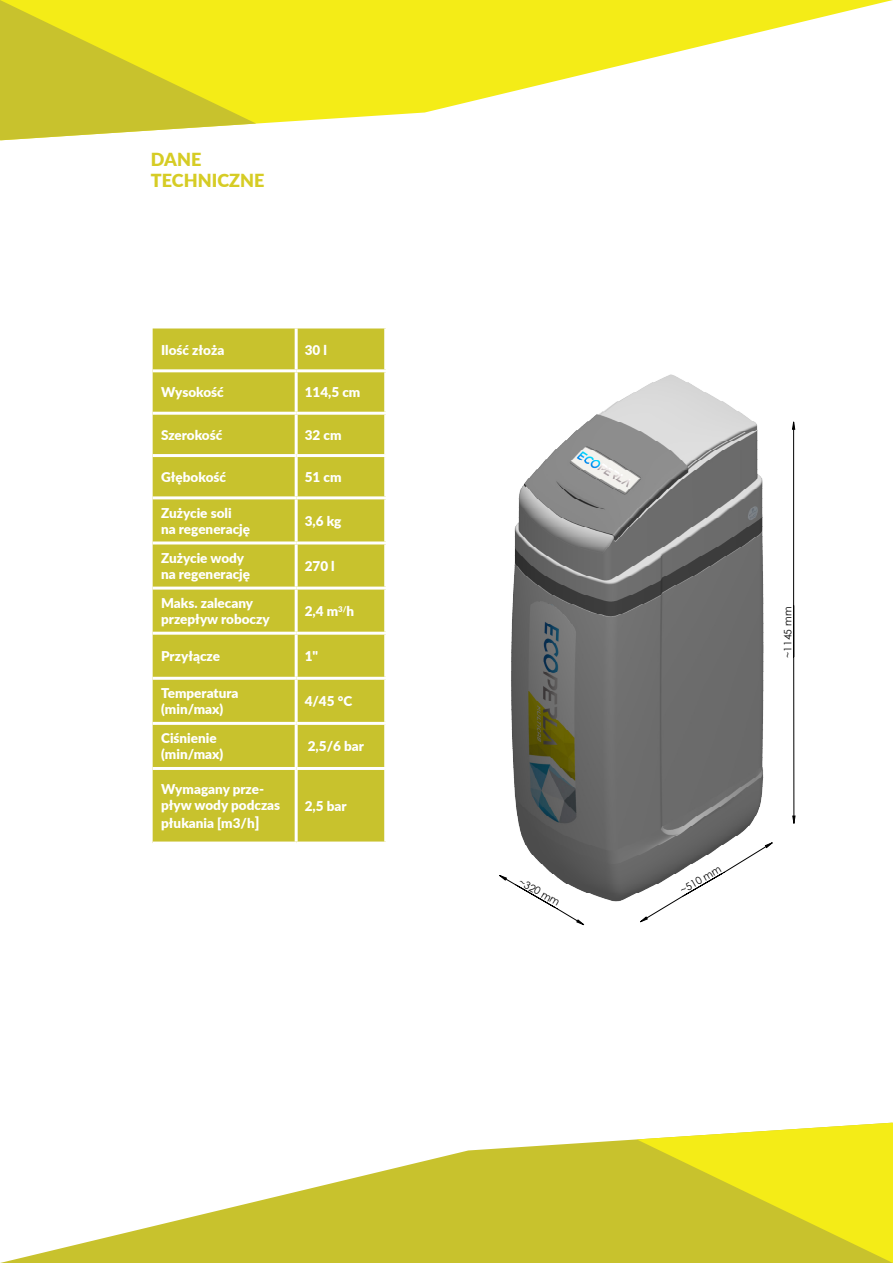
<style>
.page{position:relative;width:893px;height:1263px;background:#fff}
.page>*{position:absolute;margin:0;border:0;box-sizing:border-box;transform-origin:0 0}
.t1{font:900 18px "Lato";color:#d6cc25}
.Styl_akapitowy_1{font:900 13.5px/16.2px "Lato";color:#fff}
.t2{font:10.2px "Century Gothic";color:#000}
.s1{font-size:15px}
</style>
<div class="page">
<img style="left:511px;top:374px;width:253px;height:528px">
<svg style="left:499px;top:874px;width:86px;height:52px"></svg>
<svg style="left:639px;top:842px;width:134px;height:81px"></svg>
<svg style="left:792px;top:421px;width:3px;height:403px"></svg>
<div style="left:153px;top:328px;width:231px;height:513px;background:#c8c22d"></div>
<hr style="left:295px;top:328px;width:3px;height:41px;background:#fff">
<hr style="left:295px;top:372px;width:3px;height:40px;background:#fff">
<hr style="left:295px;top:415px;width:3px;height:39px;background:#fff">
<hr style="left:295px;top:457px;width:3px;height:39px;background:#fff">
<hr style="left:295px;top:499px;width:3px;height:42px;background:#fff">
<hr style="left:295px;top:544px;width:3px;height:43px;background:#fff">
<hr style="left:295px;top:590px;width:3px;height:42px;background:#fff">
<hr style="left:295px;top:635px;width:3px;height:42px;background:#fff">
<hr style="left:295px;top:680px;width:3px;height:42px;background:#fff">
<hr style="left:295px;top:725px;width:3px;height:42px;background:#fff">
<hr style="left:295px;top:770px;width:3px;height:71px;background:#fff">
<hr style="left:153px;top:369px;width:143px;height:3px;background:#fff">
<hr style="left:296px;top:369px;width:91px;height:3px;background:#fff">
<hr style="left:153px;top:412px;width:143px;height:3px;background:#fff">
<hr style="left:296px;top:412px;width:91px;height:3px;background:#fff">
<hr style="left:153px;top:454px;width:143px;height:3px;background:#fff">
<hr style="left:296px;top:454px;width:91px;height:3px;background:#fff">
<hr style="left:153px;top:496px;width:143px;height:3px;background:#fff">
<hr style="left:296px;top:496px;width:91px;height:3px;background:#fff">
<hr style="left:153px;top:541px;width:143px;height:3px;background:#fff">
<hr style="left:296px;top:541px;width:91px;height:3px;background:#fff">
<hr style="left:153px;top:587px;width:143px;height:3px;background:#fff">
<hr style="left:296px;top:587px;width:91px;height:3px;background:#fff">
<hr style="left:153px;top:632px;width:143px;height:3px;background:#fff">
<hr style="left:296px;top:632px;width:91px;height:3px;background:#fff">
<hr style="left:153px;top:677px;width:143px;height:3px;background:#fff">
<hr style="left:153px;top:722px;width:143px;height:3px;background:#fff">
<hr style="left:153px;top:767px;width:143px;height:3px;background:#fff">
<hr style="left:296px;top:677px;width:91px;height:3px;background:#fff">
<hr style="left:296px;top:722px;width:91px;height:3px;background:#fff">
<hr style="left:296px;top:767px;width:91px;height:3px;background:#fff">
<svg style="left:256px;top:0;width:637px;height:124px;fill:#f4ec17"></svg>
<svg style="left:0;top:1139px;width:637px;height:124px;fill:#c8c22d"></svg>
<svg style="left:0;top:0;width:256px;height:140px;background:#ddd72f"></svg>
<svg style="left:637px;top:1123px;width:256px;height:140px;background:#e0da2e"></svg>
<p class="t1" style="left:151px;top:146px;width:52px">DANE</p>
<p class="t1" style="left:151px;top:167px;width:115px">TECHNICZNE</p>
<p class="Styl_akapitowy_1" style="left:161px;top:341px;width:65px">Ilość złoża</p>
<p class="Styl_akapitowy_1" style="left:305px;top:341px;width:24px">30 l</p>
<p class="Styl_akapitowy_1" style="left:161px;top:384px;width:64px">Wysokość</p>
<p class="Styl_akapitowy_1" style="left:305px;top:384px;width:57px">114,5 cm</p>
<p class="Styl_akapitowy_1" style="left:161px;top:426px;width:63px">Szerokość</p>
<p class="Styl_akapitowy_1" style="left:305px;top:426px;width:38px">32 cm</p>
<p class="Styl_akapitowy_1" style="left:161px;top:468px;width:66px">Głębokość</p>
<p class="Styl_akapitowy_1" style="left:305px;top:468px;width:38px">51 cm</p>
<p class="Styl_akapitowy_1" style="left:161px;top:504px;width:72px">Zużycie soli</p>
<p class="Styl_akapitowy_1" style="left:161px;top:520px;width:90px">na regenerację</p>
<p class="Styl_akapitowy_1" style="left:305px;top:512px;width:38px">3,6 kg</p>
<p class="Styl_akapitowy_1" style="left:161px;top:549px;width:85px">Zużycie wody</p>
<p class="Styl_akapitowy_1" style="left:161px;top:565px;width:90px">na regenerację</p>
<p class="Styl_akapitowy_1" style="left:161px;top:594px;width:94px">Maks. zalecany</p>
<p class="Styl_akapitowy_1" style="left:161px;top:610px;width:110px">przepływ roboczy</p>
<p class="Styl_akapitowy_1" style="left:305px;top:557px;width:32px">270 l</p>
<p class="Styl_akapitowy_1" style="left:305px;top:602px;width:51px">2,4 m<sup>3/</sup>h</p>
<p class="Styl_akapitowy_1" style="left:161px;top:647px;width:60px">Przyłącze</p>
<p class="Styl_akapitowy_1" style="left:305px;top:647px;width:15px">1"</p>
<p class="Styl_akapitowy_1" style="left:161px;top:684px;width:79px">Temperatura</p>
<p class="Styl_akapitowy_1" style="left:161px;top:701px;width:64px">(min/max)</p>
<p class="Styl_akapitowy_1" style="left:305px;top:693px;width:49px">4/45 °C</p>
<p class="Styl_akapitowy_1" style="left:161px;top:730px;width:57px">Ciśnienie</p>
<p class="Styl_akapitowy_1" style="left:161px;top:746px;width:64px">(min/max)</p>
<p class="Styl_akapitowy_1" style="left:161px;top:780px;width:121px">Wymagany prze&shy;pływ wody podczas</p>
<p class="Styl_akapitowy_1" style="left:161px;top:815px;width:100px">płukania [m3/h<span class="s1">]</span></p>
<p class="Styl_akapitowy_1" style="left:308px;top:738px;width:58px">2,5/6 bar</p>
<p class="Styl_akapitowy_1" style="left:305px;top:797px;width:43px">2,5 bar</p>
<p class="t2" style="left:523px;top:874px;width:47px;rotate:30deg">~320 mm</p>
<p class="t2" style="left:781px;top:658px;width:53px;rotate:-90deg">~1145 mm</p>
<p class="t2" style="left:677px;top:884px;width:47px;rotate:-30deg">~510 mm</p>
</div>
